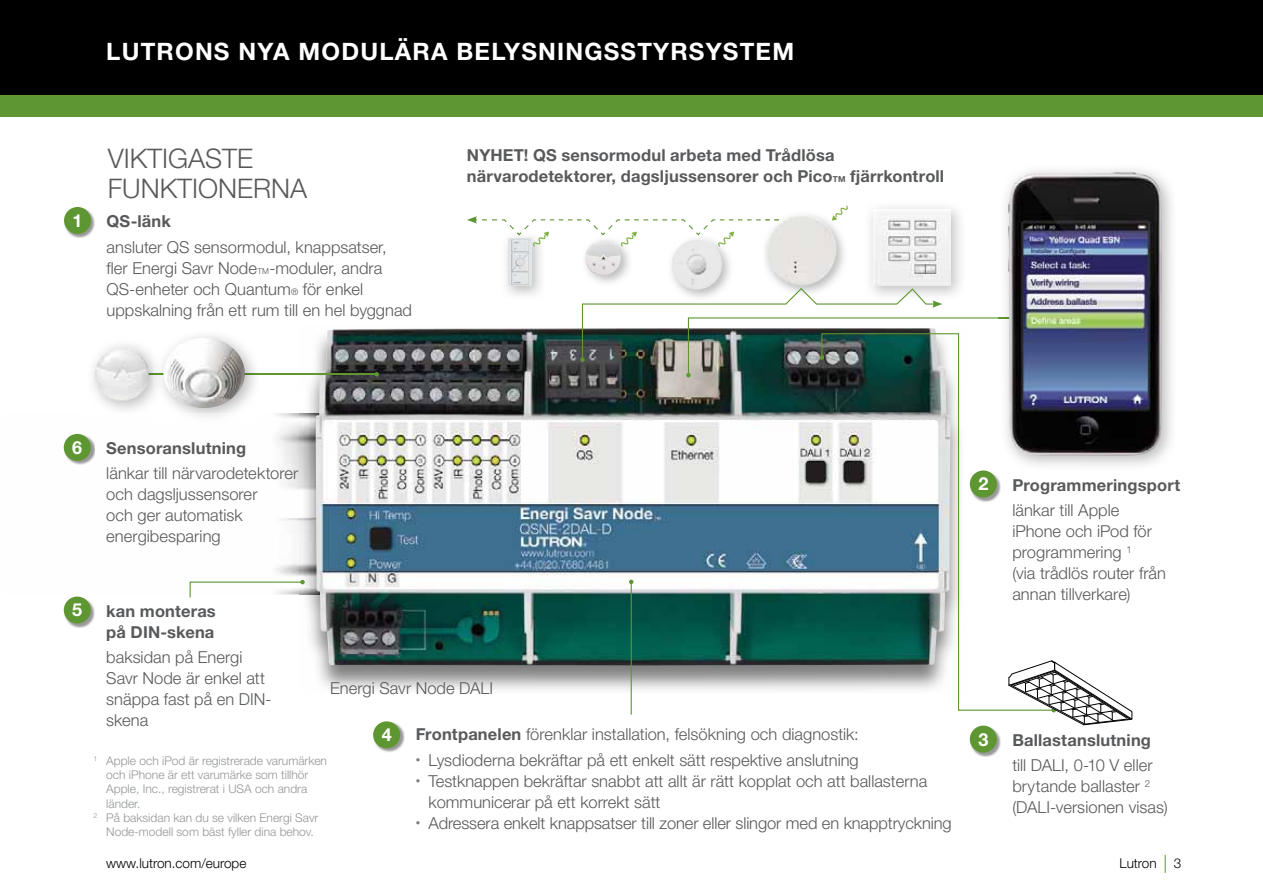
<style>
.page{position:relative;width:1263px;height:893px;background:#fff}
.page>*{position:absolute;margin:0;border:0;box-sizing:border-box;transform-origin:0 0}
.t1{font:300 27px/30px "Helvetica Neue LT Std";color:#58595b}
.t2{font:700 24px "Helvetica Neue LT Std";letter-spacing:.05em;color:#fff}
.t3{font:700 18px "Helvetica Neue LT Std";color:#fff}
.t4{font:300 16.5px/21px "Helvetica Neue LT Std";color:#58595b}
.t5{font:700 16.5px/21px "Helvetica Neue LT Std";letter-spacing:.01em;color:#58595b}
.t6{font:300 13.5px "Helvetica Neue LT Std";color:#000}
.t7{font:300 12px "Helvetica Neue LT Std";color:#939598}
.s1{font-size:8.25px}
.s2{font-size:9px}
.s3{font-weight:700}
.s4{font-size:9px;color:#797a7d}
</style>
<div class="page">
<svg style="left:1165px;top:855px;width:1px;height:18px"></svg>
<img style="left:63px;top:413px;width:237px;height:163px">
<img style="left:300px;top:326px;width:521px;height:367px">
<img style="left:316px;top:328px;width:505px;height:337px">
<hr style="left:143px;top:374px;width:234px;height:1px;background:#5e9732">
<svg style="left:374px;top:372px;width:5px;height:5px"></svg>
<hr style="left:631px;top:582px;width:1px;height:133px;background:#5e9732">
<svg style="left:629px;top:580px;width:4px;height:4px"></svg>
<svg style="left:189px;top:580px;width:116px;height:19px"></svg>
<svg style="left:821px;top:377px;width:187px;height:334px"></svg>
<svg style="left:686px;top:317px;width:312px;height:60px"></svg>
<img style="left:998px;top:169px;width:174px;height:301px">
<img style="left:998px;top:317px;width:10px;height:2px">
<img style="left:1008px;top:172px;width:154px;height:283px">
<svg style="left:1008px;top:660px;width:125px;height:66px"></svg>
<img style="left:64px;top:597px;width:31px;height:31px">
<div style="left:64px;top:597px;width:27px;height:27px;background:#5e9732;border-radius:50%"></div>
<img style="left:373px;top:722px;width:31px;height:30px">
<div style="left:373px;top:721px;width:27px;height:27px;background:#5e9732;border-radius:50%"></div>
<img style="left:64px;top:207px;width:31px;height:31px">
<div style="left:64px;top:207px;width:27px;height:27px;background:#5e9732;border-radius:50%"></div>
<img style="left:970px;top:471px;width:31px;height:30px">
<div style="left:970px;top:470px;width:27px;height:27px;background:#5e9732;border-radius:50%"></div>
<img style="left:970px;top:726px;width:31px;height:31px">
<div style="left:970px;top:726px;width:27px;height:27px;background:#5e9732;border-radius:50%"></div>
<img style="left:64px;top:434px;width:31px;height:31px">
<div style="left:64px;top:434px;width:27px;height:27px;background:#5e9732;border-radius:50%"></div>
<div style="left:0;top:0;width:1263px;height:96px;background:#000"></div>
<div style="left:0;top:96px;width:1263px;height:21px;background:#5e9732"></div>
<img style="left:85px;top:344px;width:69px;height:71px">
<img style="left:95px;top:347px;width:55px;height:54px">
<img style="left:154px;top:335px;width:105px;height:87px">
<img style="left:245px;top:374px;width:14px;height:1px">
<img style="left:154px;top:338px;width:9px;height:75px">
<svg style="left:154px;top:413px;width:9px;height:2px"></svg>
<svg style="left:143px;top:374px;width:19px;height:1px"></svg>
<img style="left:162px;top:338px;width:83px;height:71px">
<hr style="left:582px;top:304px;width:1px;height:56px;background:#5e9732">
<svg style="left:580px;top:358px;width:5px;height:4px"></svg>
<img style="left:870px;top:207px;width:90px;height:89px">
<img style="left:873px;top:209px;width:77px;height:76px">
<img style="left:584px;top:250px;width:37px;height:27px">
<img style="left:669px;top:250px;width:54px;height:37px">
<img style="left:764px;top:215px;width:75px;height:72px">
<svg style="left:828px;top:205px;width:20px;height:16px"></svg>
<img style="left:506px;top:250px;width:35px;height:45px">
<img style="left:508px;top:250px;width:23px;height:36px">
<svg style="left:467px;top:216px;width:337px;height:34px"></svg>
<svg style="left:581px;top:287px;width:361px;height:21px"></svg>
<h2 class="t2" style="left:106px;top:43px;width:689px">LUTRONS NYA MODULÄRA BELYSNINGSSTYRSYSTEM</h2>
<p class="t3" style="left:73px;top:214px;width:12px">1</p>
<h1 class="t1" style="left:108px;top:147px;width:201px">VIKTIGASTE<br>FUNKTIONERNA</h1>
<p class="t5" style="left:107px;top:213px;width:66px">QS-länk</p>
<p class="t4" style="left:107px;top:238px;width:307px">ansluter QS sensormodul, knappsatser,<br>fler Energi Savr Node<span class="s1">TM</span>-moduler, andra QS-enheter och Quantum<span class="s2">®</span> för enkel uppskalning från ett rum till en hel byggnad</p>
<p class="t5" style="left:467px;top:147px;width:479px">NYHET! QS sensormodul arbeta med Trådlösa närvarodetektorer, dagsljussensorer och Pico<span class="s1">TM</span> fjärrkontroll</p>
<p class="t3" style="left:72px;top:441px;width:12px">6</p>
<p class="t3" style="left:72px;top:604px;width:12px">5</p>
<p class="t5" style="left:106px;top:440px;width:141px">Sensoranslutning</p>
<p class="t4" style="left:106px;top:465px;width:194px">länkar till närvarodetektorer och dagsljussensorer<br>och ger automatisk energibesparing</p>
<p class="t5" style="left:106px;top:602px;width:111px">kan monteras på DIN-skena</p>
<p class="t4" style="left:106px;top:649px;width:167px">baksidan på Energi<br>Savr Node är enkel att snäppa fast på en DIN&shy;skena</p>
<p class="t4" style="left:330px;top:680px;width:165px">Energi Savr Node DALI</p>
<p class="t7" style="left:94px;top:756px;width:235px"><sup>1</sup> Apple och iPod är registrerade varumärken</p>
<p class="t7" style="left:106px;top:770px;width:204px">och iPhone är ett varumärke som tillhör</p>
<p class="t7" style="left:106px;top:785px;width:202px">Apple, Inc., registrerat i USA och andra</p>
<p class="t7" style="left:106px;top:799px;width:36px">länder.</p>
<p class="t7" style="left:94px;top:813px;width:226px"><sup>2</sup> På baksidan kan du se vilken Energi Savr</p>
<p class="t7" style="left:106px;top:827px;width:209px">Node-modell som bäst fyller dina behov.</p>
<p class="t3" style="left:382px;top:728px;width:12px">4</p>
<p class="t4" style="left:416px;top:726px;width:445px"><span class="s3">Frontpanelen</span> förenklar installation, felsökning och diagnostik:</p>
<p class="t4" style="left:416px;top:751px;width:445px"><span class="s4">•</span> Lysdioderna bekräftar på ett enkelt sätt respektive anslutning</p>
<p class="t4" style="left:428px;top:772px;width:500px;text-indent:-13px"><span class="s4">•</span> Testknappen bekräftar snabbt att allt är rätt kopplat och att ballasterna kommunicerar på ett korrekt sätt</p>
<p class="t4" style="left:416px;top:814px;width:537px"><span class="s4">•</span> Adressera enkelt knappsatser till zoner eller slingor med en knapptryckning</p>
<p class="t3" style="left:978px;top:478px;width:12px">2</p>
<p class="t5" style="left:1012px;top:476px;width:169px">Programmeringsport</p>
<p class="t4" style="left:1012px;top:502px;width:155px">länkar till Apple iPhone och iPod för programmering <sup>1<br></sup>(via trådlös router från annan tillverkare)</p>
<p class="t3" style="left:978px;top:733px;width:12px">3</p>
<p class="t5" style="left:1012px;top:731px;width:140px">Ballastanslutning</p>
<p class="t4" style="left:1012px;top:757px;width:157px">till DALI, 0-10 V eller brytande ballaster <sup>2 </sup>(DALI-versionen visas)</p>
<p class="t6" style="left:106px;top:858px;width:142px">www.lutron.com/europe</p>
<p class="t6" style="left:1119px;top:858px;width:39px">Lutron</p>
<p class="t6" style="left:1174px;top:858px;width:9px">3</p>
</div>
